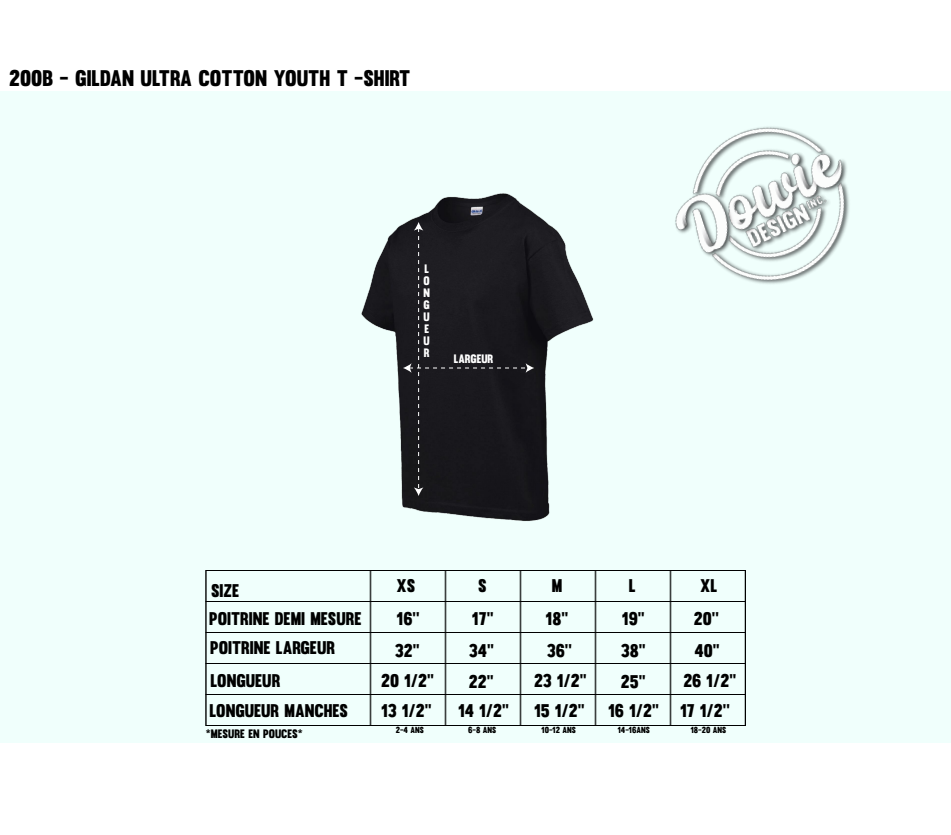
<style>
.page{position:relative;width:951px;height:835px;background:#fff}
.page>*{position:absolute;margin:0;border:0;box-sizing:border-box;transform-origin:0 0}
.t1{font:22.2px "Muro";color:#000}
.t2{font:18px/29px "Muro";color:#000}
.t3{font:12px "Muro";color:#000}
.t4{font:12px/12px "Muro";color:#fff;text-align:justify}
.t5{font:8.6px "Muro";color:#000}
</style>
<div class="page">
<div style="left:0;top:92px;width:951px;height:651px;background:#f0fffc"></div>
<img style="left:639px;top:91px;width:249px;height:193px">
<img style="left:361px;top:193px;width:233px;height:328px">
<div style="left:403px;top:222px;width:131px;height:274px;background:#1a191e"></div>
<svg style="left:206px;top:570px;width:540px;height:156px"></svg>
<p class="t1" style="left:9px;top:65px;width:403px">200B - GILDAN ULTRA COTTON YOUTH T -SHIRT</p>
<p class="t4" style="left:424px;top:263px;width:8px">L O N G U E U R</p>
<p class="t4" style="left:454px;top:353px;width:41px">LARGEUR</p>
<p class="t2" style="left:211px;top:576px;width:30px">SIZE</p>
<p class="t2" style="left:397px;top:571px;width:20px">XS</p>
<p class="t2" style="left:478px;top:571px;width:10px">S</p>
<p class="t2" style="left:552px;top:571px;width:12px">M</p>
<p class="t2" style="left:629px;top:571px;width:8px">L</p>
<p class="t2" style="left:700px;top:571px;width:19px">XL</p>
<p class="t2" style="left:209px;top:604px;width:154px">POITRINE DEMI MESURE<br>POITRINE LARGEUR</p>
<p class="t2" style="left:209px;top:665px;width:140px;line-height:30.1px">LONGUEUR<br>LONGUEUR MANCHES</p>
<p class="t2" style="left:397px;top:604px;width:24px">16’’</p>
<p class="t2" style="left:472px;top:604px;width:23px">17’’</p>
<p class="t2" style="left:546px;top:604px;width:24px">18’’</p>
<p class="t2" style="left:622px;top:604px;width:24px">19’’</p>
<p class="t2" style="left:694px;top:604px;width:26px">20’’</p>
<p class="t2" style="left:395px;top:636px;width:26px">32’’</p>
<p class="t2" style="left:469px;top:636px;width:27px">34’’</p>
<p class="t2" style="left:547px;top:636px;width:27px">36’’</p>
<p class="t2" style="left:621px;top:636px;width:26px">38’’</p>
<p class="t2" style="left:695px;top:636px;width:27px">40’’</p>
<p class="t2" style="left:381px;top:666px;width:54px">20 1/2’’</p>
<p class="t2" style="left:469px;top:667px;width:26px">22’’</p>
<p class="t2" style="left:534px;top:666px;width:54px">23 1/2’’</p>
<p class="t2" style="left:621px;top:667px;width:26px">25’’</p>
<p class="t2" style="left:683px;top:666px;width:54px">26 1/2’’</p>
<p class="t2" style="left:382px;top:696px;width:52px">13 1/2’’</p>
<p class="t2" style="left:459px;top:696px;width:52px">14 1/2’’</p>
<p class="t2" style="left:535px;top:696px;width:52px">15 1/2’’</p>
<p class="t2" style="left:609px;top:696px;width:123px">16 1/2’’ 17 1/2’’</p>
<p class="t3" style="left:206px;top:727px;width:99px">*MESURE EN POUCES*</p>
<p class="t5" style="left:396px;top:725px;width:30px">2-4 ANS</p>
<p class="t5" style="left:468px;top:725px;width:30px">6-8 ANS</p>
<p class="t5" style="left:542px;top:725px;width:36px">10-12 ANS</p>
<p class="t5" style="left:618px;top:725px;width:34px">14-16ANS</p>
<p class="t5" style="left:691px;top:725px;width:37px">18-20 ANS</p>
</div>
